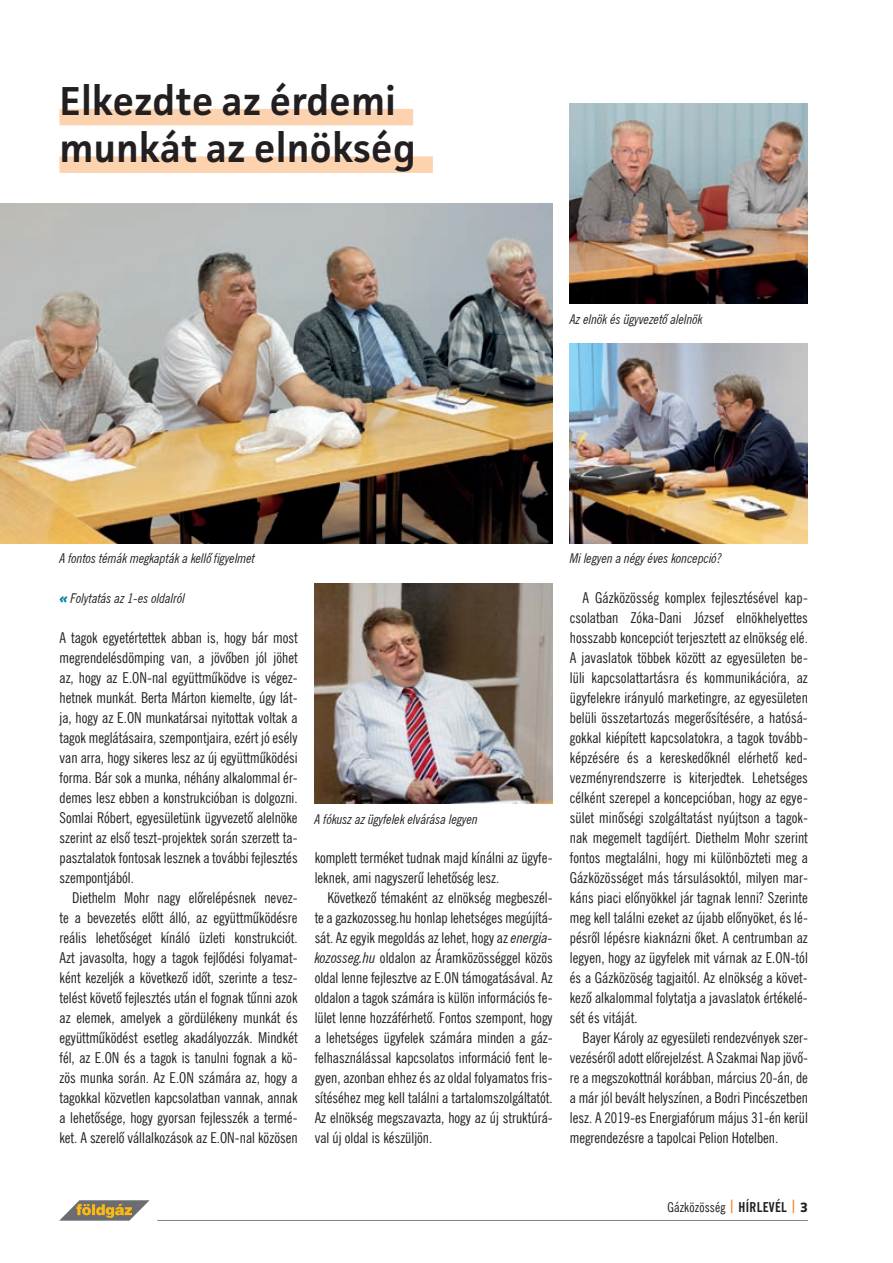
<style>
.page{position:relative;width:893px;height:1263px;background:#fff}
.page>*{position:absolute;margin:0;border:0;box-sizing:border-box;transform-origin:0 0}
.t1{font:600 40.5px/47.5px "Facit";color:#231f20}
.t2{font:15px/20px "News Gothic Condensed";color:#231f20;text-align:justify}
.t3{font:italic condensed 13.5px "News Gothic";color:#231f20}
.t4{font:13.5px "News Gothic Condensed";letter-spacing:.01em;color:#231f20}
.s1{font-family:"Facit";font-weight:700;font-stretch:normal;color:#007ea4}
.s2{font-family:"News Gothic";font-style:italic;font-stretch:condensed}
.s3{font-family:"News Gothic";font-weight:700;font-stretch:condensed;color:#f58220}
.s4{font-family:"News Gothic";font-weight:700;font-stretch:condensed}
.s5{font-family:"Facit";font-weight:700}
</style>
<div class="page">
<hr style="left:157px;top:1220px;width:651px;height:1px;background:#808285">
<svg style="left:59px;top:1200px;width:91px;height:21px"></svg>
<div style="left:60px;top:109px;width:353px;height:16px;background:#fcd2af"></div>
<div style="left:60px;top:156px;width:373px;height:17px;background:#fcd2af"></div>
<img style="left:0;top:203px;width:553px;height:340px">
<img style="left:570px;top:104px;width:238px;height:200px">
<img style="left:570px;top:344px;width:238px;height:199px">
<img style="left:315px;top:583px;width:238px;height:220px">
<h1 class="t1" style="left:60px;top:76px;width:358px">Elkezdte az érdemi munkát az elnökség</h1>
<p class="t3" style="left:570px;top:311px;width:134px">Az elnök és ügyvezetô alelnök</p>
<p class="t3" style="left:60px;top:550px;width:197px">A fontos témák megkapták a kellô figyelmet</p>
<p class="t3" style="left:60px;top:590px;width:127px"><span class="s1">«</span> Folytatás az 1-es oldalról</p>
<p class="t2" style="left:60px;top:628px;width:240px">A tagok egyetértettek abban is, hogy bár most megrendelésdömping van, a jövôben jól jöhet az, hogy az E.ON-nal együttmûködve is végez&shy;hetnek munkát. Berta Márton kiemelte, úgy lát&shy;ja, hogy az E.ON munkatársai nyitottak voltak a tagok meglátásaira, szempontjaira, ezért jó esély van arra, hogy sikeres lesz az új együttmûködési forma. Bár sok a munka, néhány alkalommal ér&shy;demes lesz ebben a konstrukcióban is dolgozni.<br>Somlai Róbert, egyesületünk ügyvezetô alelnöke szerint az elsô teszt-projektek során szerzett ta&shy;pasztalatok fontosak lesznek a további fejlesztés szempontjából.</p>
<p class="t2" style="left:60px;top:888px;width:240px;text-indent:13px">Diethelm Mohr nagy elôrelépésnek nevez&shy;te a bevezetés elôtt álló, az együttmûködésre reális lehetôséget kínáló üzleti konstrukciót.<br>Azt javasolta, hogy a tagok fejlôdési folyamat&shy;ként kezeljék a következô idôt, szerinte a tesz&shy;telést követô fejlesztés után el fognak tûnni azok az elemek, amelyek a gördülékeny munkát és együttmûködést esetleg akadályozzák. Mindkét fél, az E.ON és a tagok is tanulni fognak a kö&shy;zös munka során. Az E.ON számára az, hogy a tagokkal közvetlen kapcsolatban vannak, annak a lehetôsége, hogy gyorsan fejlesszék a termé&shy;ket. A szerelô vállalkozások az E.ON-nal közösen</p>
<p class="t3" style="left:315px;top:811px;width:165px">A fókusz az ügyfelek elvárása legyen</p>
<p class="t2" style="left:315px;top:848px;width:240px">komplett terméket tudnak majd kínálni az ügyfe&shy;leknek, ami nagyszerû lehetôség lesz.</p>
<p class="t2" style="left:315px;top:888px;width:240px;text-indent:13px">Következô témaként az elnökség megbeszél&shy;te a gazkozosseg.hu honlap lehetséges megújítá&shy;sát. Az egyik megoldás az lehet, hogy az <span class="s2">energia&shy;kozosseg.hu</span> oldalon az Áramközösséggel közös oldal lenne fejlesztve az E.ON támogatásával. Az oldalon a tagok számára is külön információs fe&shy;lület lenne hozzáférhetô. Fontos szempont, hogy a lehetséges ügyfelek számára minden a gáz&shy;felhasználással kapcsolatos információ fent le&shy;gyen, azonban ehhez és az oldal folyamatos fris&shy;sítéséhez meg kell találni a tartalomszolgáltatót.<br>Az elnökség megszavazta, hogy az új struktúrá&shy;val új oldal is készüljön.</p>
<p class="t3" style="left:570px;top:550px;width:153px">Mi legyen a négy éves koncepció?</p>
<p class="t2" style="left:570px;top:588px;width:240px;text-indent:13px">A Gázközösség komplex fejlesztésével kap&shy;csolatban Zóka-Dani József elnökhelyettes hosszabb koncepciót terjesztett az elnökség elé.<br>A javaslatok többek között az egyesületen be&shy;lüli kapcsolattartásra és kommunikációra, az ügyfelekre irányuló marketingre, az egyesületen belüli összetartozás megerôsítésére, a hatósá&shy;gokkal kiépített kapcsolatokra, a tagok tovább&shy;képzésére és a kereskedôknél elérhetô ked&shy;vezményrendszerre is kiterjedtek. Lehetséges célként szerepel a koncepcióban, hogy az egye&shy;sület minôségi szolgáltatást nyújtson a tagok&shy;nak megemelt tagdíjért. Diethelm Mohr szerint fontos megtalálni, hogy mi különbözteti meg a Gázközösséget más társulásoktól, milyen mar&shy;káns piaci elônyökkel jár tagnak lenni? Szerinte meg kell találni ezeket az újabb elônyöket, és lé&shy;pésrôl lépésre kiaknázni ôket. A centrumban az legyen, hogy az ügyfelek mit várnak az E.ON-tól és a Gázközöség tagjaitól. Az elnökség a követ&shy;kezô alkalommal folytatja a javaslatok értékelé&shy;sét és vitáját.</p>
<p class="t2" style="left:570px;top:1027px;width:240px;text-indent:13px">Bayer Károly az egyesületi rendezvények szer&shy;vezésérôl adott elôrejelzést. A Szakmai Nap jövô&shy;re a megszokottnál korábban, március 20-án, de a már jól bevált helyszínen, a Bodri Pincészetben lesz. A 2019-es Energiafórum május 31-én kerül megrendezésre a tapolcai Pelion Hotelben.</p>
<p class="t4" style="left:667px;top:1199px;width:142px">Gázközösség <span class="s3">|</span> <span class="s4">HÍRLEVÉL</span> <span class="s3">|</span> <span class="s5">3</span></p>
</div>
